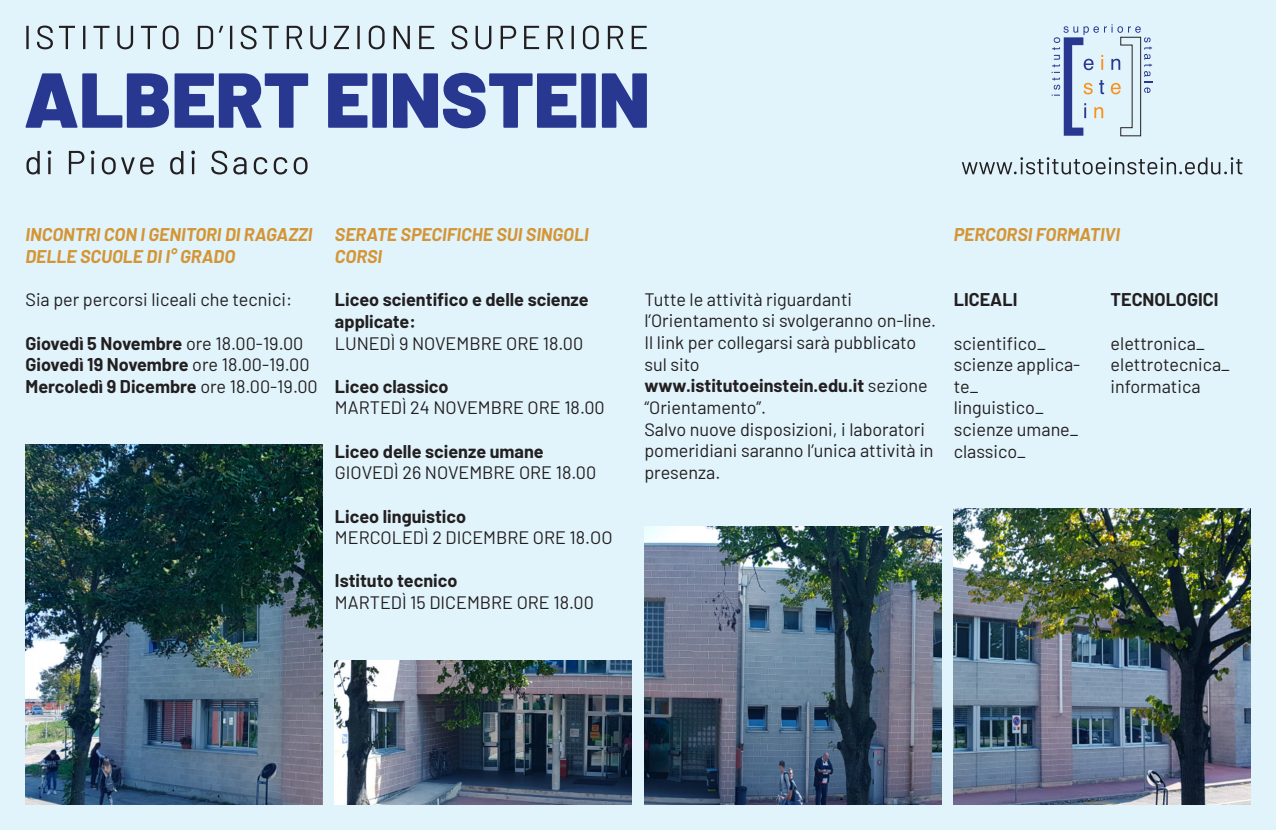
<style>
.page{position:relative;width:1276px;height:830px;background:#fff}
.page>*{position:absolute;margin:0;border:0;box-sizing:border-box;transform-origin:0 0}
.t1{font:18px/21.6px "Barlow";color:#231f20}
.t2{font:700 18px/21.6px "Barlow";color:#231f20}
.t3{font:italic 700 18px/21.6px "Barlow";color:#d39535}
.s1{font-weight:400}
</style>
<div class="page">
<div style="left:0;top:0;width:1276px;height:829px;background:#e1f4fc"></div>
<svg style="left:25px;top:73px;width:144px;height:55px"></svg>
<svg style="left:175px;top:73px;width:133px;height:55px"></svg>
<svg style="left:328px;top:73px;width:59px;height:55px"></svg>
<svg style="left:393px;top:73px;width:203px;height:55px"></svg>
<svg style="left:602px;top:73px;width:45px;height:55px"></svg>
<hr style="left:26px;top:26px;width:3px;height:23px;background:#231f20">
<svg style="left:37px;top:26px;width:16px;height:23px"></svg>
<svg style="left:59px;top:26px;width:16px;height:23px"></svg>
<hr style="left:83px;top:26px;width:2px;height:23px;background:#231f20">
<svg style="left:93px;top:26px;width:17px;height:23px"></svg>
<svg style="left:117px;top:26px;width:16px;height:23px"></svg>
<svg style="left:141px;top:26px;width:16px;height:23px"></svg>
<svg style="left:163px;top:26px;width:16px;height:23px"></svg>
<svg style="left:198px;top:26px;width:15px;height:23px"></svg>
<svg style="left:219px;top:26px;width:4px;height:7px"></svg>
<hr style="left:230px;top:26px;width:2px;height:23px;background:#231f20">
<svg style="left:241px;top:26px;width:15px;height:23px"></svg>
<svg style="left:263px;top:26px;width:16px;height:23px"></svg>
<svg style="left:287px;top:26px;width:15px;height:23px"></svg>
<svg style="left:310px;top:26px;width:16px;height:23px"></svg>
<svg style="left:334px;top:26px;width:15px;height:23px"></svg>
<hr style="left:357px;top:26px;width:3px;height:23px;background:#231f20">
<svg style="left:369px;top:26px;width:15px;height:23px"></svg>
<svg style="left:394px;top:26px;width:16px;height:23px"></svg>
<svg style="left:419px;top:26px;width:15px;height:23px"></svg>
<svg style="left:451px;top:26px;width:16px;height:23px"></svg>
<svg style="left:475px;top:26px;width:16px;height:23px"></svg>
<svg style="left:500px;top:26px;width:16px;height:23px"></svg>
<svg style="left:524px;top:26px;width:15px;height:23px"></svg>
<svg style="left:548px;top:26px;width:15px;height:23px"></svg>
<hr style="left:571px;top:26px;width:3px;height:23px;background:#231f20">
<svg style="left:583px;top:26px;width:16px;height:23px"></svg>
<svg style="left:608px;top:26px;width:15px;height:23px"></svg>
<svg style="left:631px;top:26px;width:16px;height:23px"></svg>
<svg style="left:26px;top:151px;width:14px;height:23px"></svg>
<svg style="left:48px;top:150px;width:3px;height:24px"></svg>
<svg style="left:69px;top:151px;width:15px;height:23px"></svg>
<svg style="left:91px;top:150px;width:4px;height:24px"></svg>
<svg style="left:102px;top:157px;width:52px;height:17px"></svg>
<svg style="left:170px;top:151px;width:13px;height:23px"></svg>
<svg style="left:191px;top:150px;width:4px;height:24px"></svg>
<svg style="left:211px;top:151px;width:16px;height:23px"></svg>
<svg style="left:233px;top:157px;width:13px;height:17px"></svg>
<svg style="left:254px;top:157px;width:13px;height:17px"></svg>
<svg style="left:274px;top:157px;width:13px;height:17px"></svg>
<svg style="left:294px;top:157px;width:13px;height:17px"></svg>
<img style="left:954px;top:508px;width:296px;height:296px">
<img style="left:644px;top:526px;width:297px;height:278px">
<img style="left:335px;top:660px;width:296px;height:144px">
<img style="left:26px;top:444px;width:296px;height:360px">
<svg style="left:962px;top:157px;width:280px;height:17px"></svg>
<svg style="left:1051px;top:24px;width:101px;height:112px"></svg>
<p class="t3" style="left:26px;top:223px;width:288px">INCONTRI CON I GENITORI DI RAGAZZI</p>
<p class="t3" style="left:26px;top:244px;width:211px">DELLE SCUOLE DI I° GRADO</p>
<p class="t1" style="left:26px;top:287px;width:268px">Sia per percorsi liceali che tecnici:</p>
<p class="t2" style="left:26px;top:331px;width:279px">Giovedì 5 Novembre <span class="s1">ore 18.00-19.00</span></p>
<p class="t2" style="left:26px;top:352px;width:286px">Giovedì 19 Novembre <span class="s1">ore 18.00-19.00</span></p>
<p class="t2" style="left:26px;top:374px;width:294px">Mercoledì 9 Dicembre <span class="s1">ore 18.00-19.00</span></p>
<p class="t3" style="left:335px;top:223px;width:255px">SERATE SPECIFICHE SUI SINGOLI<br>CORSI</p>
<p class="t2" style="left:335px;top:287px;width:255px">Liceo scientifico e delle scienze applicate:</p>
<p class="t1" style="left:335px;top:331px;width:250px">LUNEDÌ 9 NOVEMBRE ORE 18.00</p>
<p class="t2" style="left:335px;top:374px;width:115px">Liceo classico</p>
<p class="t1" style="left:335px;top:395px;width:271px">MARTEDÌ 24 NOVEMBRE ORE 18.00</p>
<p class="t2" style="left:335px;top:439px;width:210px">Liceo delle scienze umane</p>
<p class="t1" style="left:335px;top:460px;width:263px">GIOVEDÌ 26 NOVEMBRE ORE 18.00</p>
<p class="t2" style="left:335px;top:503px;width:133px">Liceo linguistico</p>
<p class="t1" style="left:335px;top:525px;width:279px">MERCOLEDÌ 2 DICEMBRE ORE 18.OO</p>
<p class="t2" style="left:335px;top:568px;width:124px">Istituto tecnico</p>
<p class="t1" style="left:335px;top:590px;width:260px">MARTEDÌ 15 DICEMBRE ORE 18.00</p>
<p class="t3" style="left:954px;top:223px;width:168px">PERCORSI FORMATIVI</p>
<p class="t1" style="left:644px;top:287px;width:209px">Tutte le attività riguardanti</p>
<p class="t1" style="left:644px;top:308px;width:293px">l’Orientamento si svolgeranno on-line.<br>Il link per collegarsi sarà pubblicato sul sito</p>
<p class="t2" style="left:644px;top:373px;width:285px">www.istitutoeinstein.edu.it <span class="s1">sezione “Orientamento”.</span></p>
<p class="t1" style="left:644px;top:416px;width:291px">Salvo nuove disposizioni, i laboratori pomeridiani saranno l’unica attività in presenza.</p>
<p class="t2" style="left:954px;top:287px;width:65px">LICEALI</p>
<p class="t1" style="left:954px;top:331px;width:93px">scientifico_</p>
<p class="t1" style="left:954px;top:352px;width:128px">scienze applica&shy;te_</p>
<p class="t1" style="left:954px;top:395px;width:91px">linguistico_</p>
<p class="t1" style="left:954px;top:417px;width:126px">scienze umane_</p>
<p class="t1" style="left:954px;top:439px;width:74px">classico_</p>
<p class="t2" style="left:1110px;top:287px;width:109px">TECNOLOGICI</p>
<p class="t1" style="left:1110px;top:331px;width:96px">elettronica_</p>
<p class="t1" style="left:1110px;top:352px;width:121px">elettrotecnica_</p>
<p class="t1" style="left:1110px;top:374px;width:91px">informatica</p>
</div>
